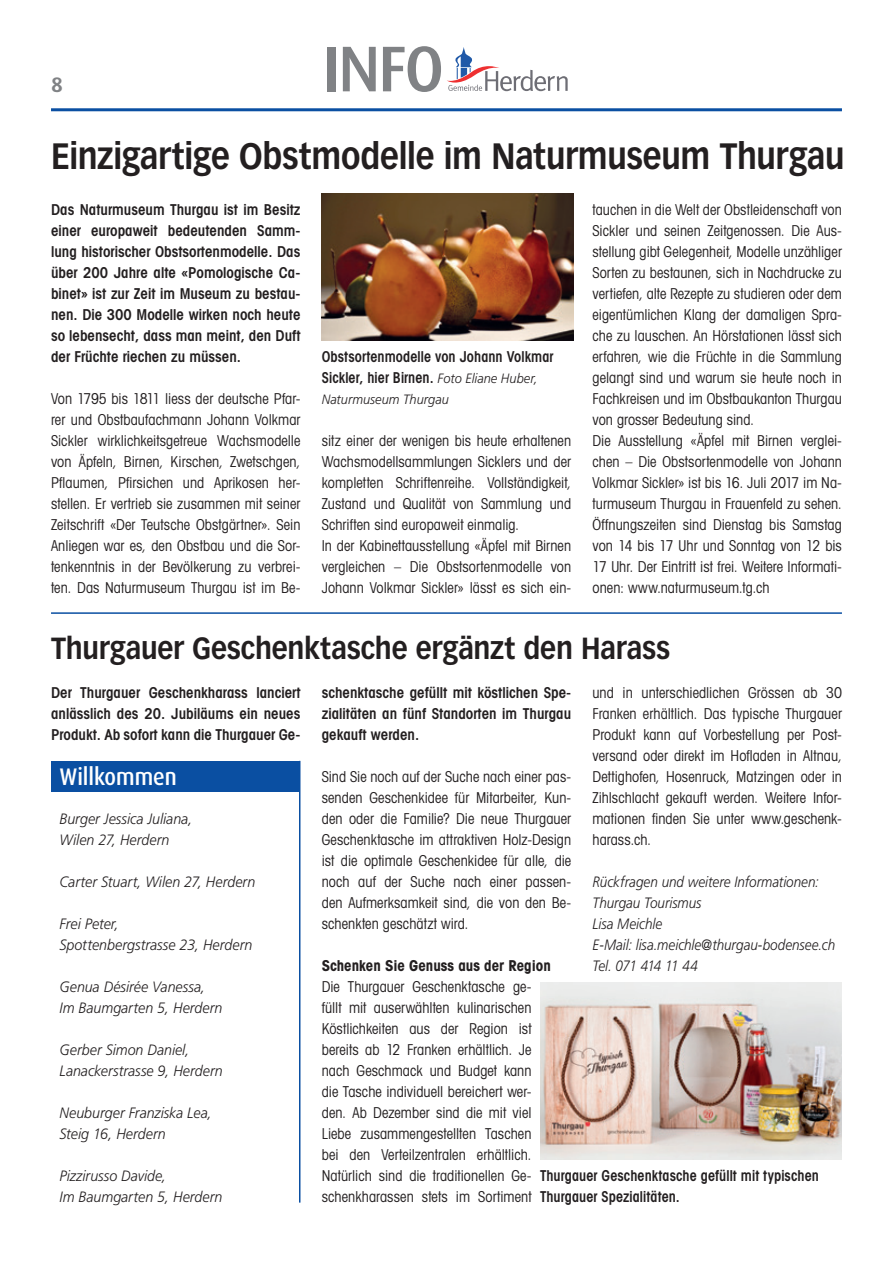
<style>
.page{position:relative;width:893px;height:1263px;background:#fff}
.page>*{position:absolute;margin:0;border:0;box-sizing:border-box;transform-origin:0 0}
.t1{font:500 64.65px "Dax";color:#808285}
.t2{font:700 36px "Vectora LT";letter-spacing:-.01em;color:#231f20;scale:.88 1}
.t3{font:700 30px "Vectora LT";letter-spacing:-.01em;color:#231f20;scale:.9 1}
.t4{font:500 24px "Dax";letter-spacing:-.005em;color:#fff;scale:.9 1}
.t5{font:700 21px "Dax";color:#808285}
.t6{font:condensed 15px/21px "Avant Garde LT";letter-spacing:.005em;color:#231f20;text-align:justify;scale:.95 1}
.t7{font:600 condensed 15px/21px "Avant Garde LT";color:#231f20;text-align:justify}
.t8{font:italic 300 15px/21px "Frutiger LT";color:#231f20;scale:.95 1}
.t9{font:600 condensed 15px/21px "Avant Garde LT";color:#231f20;scale:.95 1}
.t10{font:italic 300 15px/21px "Frutiger LT";color:#231f20;scale:.9 1}
.t11{font:700 condensed 15px "Avant Garde LT";color:#231f20}
.t12{font:italic 300 13.5px "Frutiger LT";color:#231f20;scale:.95 1}
.s1{font-family:"Frutiger LT";font-weight:300;font-style:italic;font-stretch:normal;font-size:13.5px}
</style>
<div class="page">
<hr style="left:51px;top:108px;width:791px;height:3px;background:#0a4fa2">
<svg style="left:447px;top:47px;width:121px;height:44px"></svg>
<img style="left:540px;top:982px;width:302px;height:178px">
<img style="left:322px;top:194px;width:252px;height:147px">
<hr style="left:51px;top:612px;width:791px;height:2px;background:#0a4fa2">
<div style="left:51px;top:761px;width:249px;height:30px;background:#0a4fa2"></div>
<hr style="left:299px;top:761px;width:1px;height:441px;background:#0a4fa2">
<h3 class="t5" style="left:51px;top:72px;width:13px">8</h3>
<h1 class="t1" style="left:322px;top:33px;width:123px">INFO</h1>
<h2 class="t2" style="left:51px;top:134px;width:903px">Einzigartige Obstmodelle im Naturmuseum Thurgau</h2>
<p class="t7" style="left:51px;top:199px;width:251px">Das Naturmuseum Thurgau ist im Besitz einer europaweit bedeutenden Samm&shy;lung historischer Obstsortenmodelle. Das über 200 Jahre alte «Pomologische Ca&shy;binet» ist zur Zeit im Museum zu bestau&shy;nen. Die 300 Modelle wirken noch heute so lebensecht, dass man meint, den Duft der Früchte riechen zu müssen.</p>
<p class="t6" style="left:51px;top:388px;width:264px">Von 1795 bis 1811 liess der deutsche Pfar&shy;rer und Obstbaufachmann Johann Volkmar Sickler wirklichkeitsgetreue Wachsmodelle von Äpfeln, Birnen, Kirschen, Zwetschgen, Pflaumen, Pfirsichen und Aprikosen her&shy;stellen. Er vertrieb sie zusammen mit seiner Zeitschrift «Der Teutsche Obstgärtner». Sein Anliegen war es, den Obstbau und die Sor&shy;tenkenntnis in der Bevölkerung zu verbrei&shy;ten. Das Naturmuseum Thurgau ist im Be-</p>
<p class="t6" style="left:592px;top:199px;width:264px;text-align:left">tauchen in die Welt der Obstleidenschaft von Sickler und seinen Zeitgenossen. Die Aus&shy;stellung gibt Gelegenheit, Modelle unzähliger Sorten zu bestaunen, sich in Nachdrucke zu vertiefen, alte Rezepte zu studieren oder dem eigentümlichen Klang der damaligen Spra&shy;che zu lauschen. An Hörstationen lässt sich erfahren, wie die Früchte in die Sammlung gelangt sind und warum sie heute noch in Fachkreisen und im Obstbaukanton Thurgau von grosser Bedeutung sind.<br>Die Ausstellung «Äpfel mit Birnen verglei&shy;chen – Die Obstsortenmodelle von Johann Volkmar Sickler» ist bis 16. Juli 2017 im Na&shy;turmuseum Thurgau in Frauenfeld zu sehen.<br>Öffnungszeiten sind Dienstag bis Samstag von 14 bis 17 Uhr und Sonntag von 12 bis 17 Uhr. Der Eintritt ist frei. Weitere Informati&shy;onen: www.naturmuseum.tg.ch</p>
<h3 class="t3" style="left:51px;top:630px;width:690px">Thurgauer Geschenktasche ergänzt den Harass</h3>
<p class="t9" style="left:322px;top:346px;width:245px">Obstsortenmodelle von Johann Volkmar<br>Sickler, hier Birnen. <span class="s1">Foto Eliane Huber,</span></p>
<p class="t12" style="left:322px;top:391px;width:135px">Naturmuseum Thurgau</p>
<p class="t6" style="left:322px;top:430px;width:264px;text-align:left">sitz einer der wenigen bis heute erhaltenen Wachsmodellsammlungen Sicklers und der kompletten Schriftenreihe. Vollständigkeit, Zustand und Qualität von Sammlung und Schriften sind europaweit einmalig.<br>In der Kabinettausstellung «Äpfel mit Birnen vergleichen – Die Obstsortenmodelle von Johann Volkmar Sickler» lässt es sich ein-</p>
<p class="t7" style="left:51px;top:682px;width:251px">Der Thurgauer Geschenkharass lanciert anlässlich des 20. Jubiläums ein neues Produkt. Ab sofort kann die Thurgauer Ge-</p>
<h3 class="t4" style="left:60px;top:764px;width:132px">Willkommen</h3>
<p class="t8" style="left:60px;top:808px;width:141px">Burger Jessica Juliana,<br>Wilen 27, Herdern</p>
<p class="t8" style="left:60px;top:871px;width:208px">Carter Stuart, Wilen 27, Herdern</p>
<p class="t8" style="left:60px;top:913px;width:205px">Frei Peter,<br>Spottenbergstrasse 23, Herdern</p>
<p class="t8" style="left:60px;top:976px;width:173px">Genua Désirée Vanessa,<br>Im Baumgarten 5, Herdern</p>
<p class="t8" style="left:60px;top:1039px;width:173px">Gerber Simon Daniel,<br>Lanackerstrasse 9, Herdern</p>
<p class="t8" style="left:60px;top:1102px;width:162px">Neuburger Franziska Lea,<br>Steig 16, Herdern</p>
<p class="t8" style="left:60px;top:1165px;width:173px">Pizzirusso Davide,<br>Im Baumgarten 5, Herdern</p>
<p class="t7" style="left:322px;top:682px;width:251px">schenktasche gefüllt mit köstlichen Spe&shy;zialitäten an fünf Standorten im Thurgau gekauft werden.</p>
<p class="t6" style="left:322px;top:766px;width:264px">Sind Sie noch auf der Suche nach einer pas&shy;senden Geschenkidee für Mitarbeiter, Kun&shy;den oder die Familie? Die neue Thurgauer Geschenktasche im attraktiven Holz-Design ist die optimale Geschenkidee für alle, die noch auf der Suche nach einer passen&shy;den Aufmerksamkeit sind, die von den Be&shy;schenkten geschätzt wird.</p>
<p class="t11" style="left:322px;top:956px;width:231px">Schenken Sie Genuss aus der Region</p>
<p class="t6" style="left:322px;top:976px;width:222px">Die Thurgauer Geschenktasche ge&shy;füllt mit auserwählten kulinarischen Köstlichkeiten aus der Region ist bereits ab 12 Franken erhältlich. Je nach Geschmack und Budget kann die Tasche individuell bereichert wer&shy;den. Ab Dezember sind die mit viel Liebe zusammengestellten Taschen bei den Verteilzentralen erhältlich.<br>Natürlich sind die traditionellen Ge&shy;schenkharassen stets im Sortiment</p>
<p class="t6" style="left:592px;top:682px;width:264px">und in unterschiedlichen Grössen ab 30<br>Franken erhältlich. Das typische Thurgauer Produkt kann auf Vorbestellung per Post&shy;versand oder direkt im Hofladen in Altnau, Dettighofen, Hosenruck, Matzingen oder in Zihlschlacht gekauft werden. Weitere Infor&shy;mationen finden Sie unter www.geschenk&shy;harass.ch.</p>
<p class="t10" style="left:592px;top:871px;width:271px">Rückfragen und weitere Informationen:<br>Thurgau Tourismus<br>Lisa Meichle<br>E-Mail: lisa.meichle@thurgau-bodensee.ch<br>Tel. 071 414 11 44</p>
<p class="t9" style="left:540px;top:1165px;width:295px">Thurgauer Geschenktasche gefüllt mit typischen<br>Thurgauer Spezialitäten.</p>
</div>
